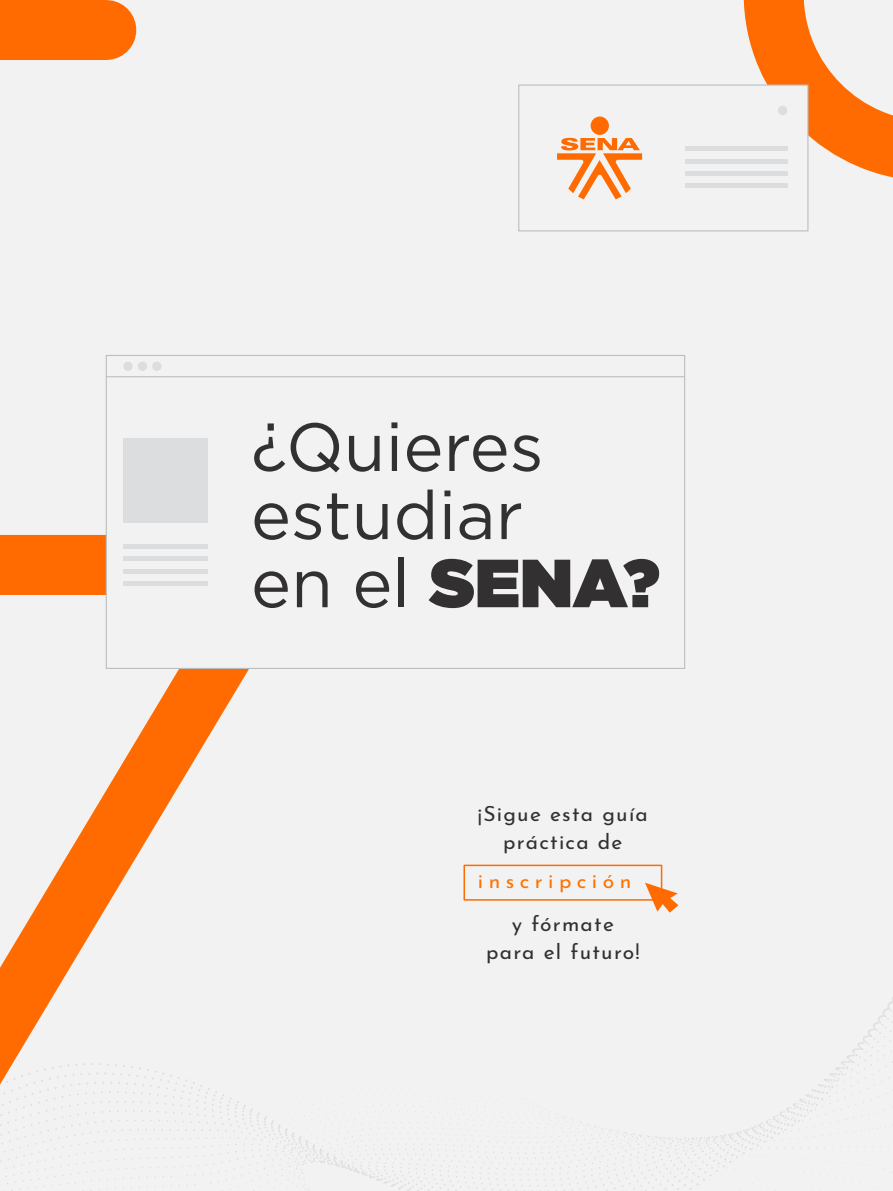
<style>
.page{position:relative;width:893px;height:1191px;background:#f2f2f3}
.page>*{position:absolute;margin:0;border:0;box-sizing:border-box;transform-origin:0 0}
.t1{font:67.8px/68.1px "Gotham";color:#323031}
.t2{font:900 67.8px "Gotham";color:#323031}
.t3{font:21px/27.6px "Josefin Sans";letter-spacing:.06em;color:#323031;text-align:center}
.t4{font:21px "Josefin Sans";letter-spacing:.26em;color:#ff7300}
.s1{font-weight:400}
</style>
<div class="page">
<svg style="left:23px;top:1068px;width:813px;height:123px"></svg>
<svg style="left:0;top:505px;width:382px;height:646px"></svg>
<svg style="left:744px;top:0;width:149px;height:181px"></svg>
<div style="left:518px;top:84px;width:290px;height:147px;background:#f2f2f3;border:1px solid #bcbec0"></div>
<div style="left:106px;top:355px;width:579px;height:314px;background:#f2f2f3;border:1px solid #bcbec0"></div>
<hr style="left:106px;top:376px;width:579px;height:1px;background:#bcbec0">
<div style="left:123px;top:438px;width:85px;height:85px;background:#dcddde"></div>
<hr style="left:123px;top:544px;width:85px;height:4px;background:#dcddde">
<div style="left:123px;top:556px;width:85px;height:5px;background:#dcddde"></div>
<hr style="left:123px;top:569px;width:85px;height:4px;background:#dcddde">
<hr style="left:123px;top:581px;width:85px;height:4px;background:#dcddde">
<div style="left:123px;top:361px;width:10px;height:10px;background:#dcddde;border-radius:50%"></div>
<div style="left:138px;top:361px;width:9px;height:10px;background:#dcddde;border-radius:50%"></div>
<div style="left:152px;top:361px;width:10px;height:10px;background:#dcddde;border-radius:50%"></div>
<hr style="left:685px;top:147px;width:102px;height:4px;background:#dcddde">
<hr style="left:685px;top:159px;width:102px;height:4px;background:#dcddde">
<div style="left:685px;top:171px;width:102px;height:5px;background:#dcddde"></div>
<hr style="left:685px;top:184px;width:102px;height:4px;background:#dcddde">
<div style="left:778px;top:106px;width:9px;height:9px;background:#dcddde;border-radius:50%"></div>
<div style="left:0;top:0;width:106px;height:60px;background:#ff6b00"></div>
<div style="left:463px;top:864px;width:199px;height:36px;border:2px solid #ff6b00"></div>
<div style="left:591px;top:116px;width:18px;height:19px;background:#ff6b00;border-radius:50%"></div>
<svg style="left:557px;top:138px;width:85px;height:61px"></svg>
<svg style="left:645px;top:882px;width:33px;height:30px"></svg>
<p class="t1" style="left:251px;top:411px;width:294px">¿Quieres estudiar</p>
<p class="t2" style="left:251px;top:534px;width:410px"><span class="s1">en el</span> SENA?</p>
<p class="t3" style="left:478px;top:797px;width:172px">¡Sigue esta guía práctica de</p>
<p class="t4" style="left:478px;top:863px;width:155px">inscripción</p>
<p class="t3" style="left:486px;top:907px;width:155px">y fórmate para el futuro!</p>
</div>
